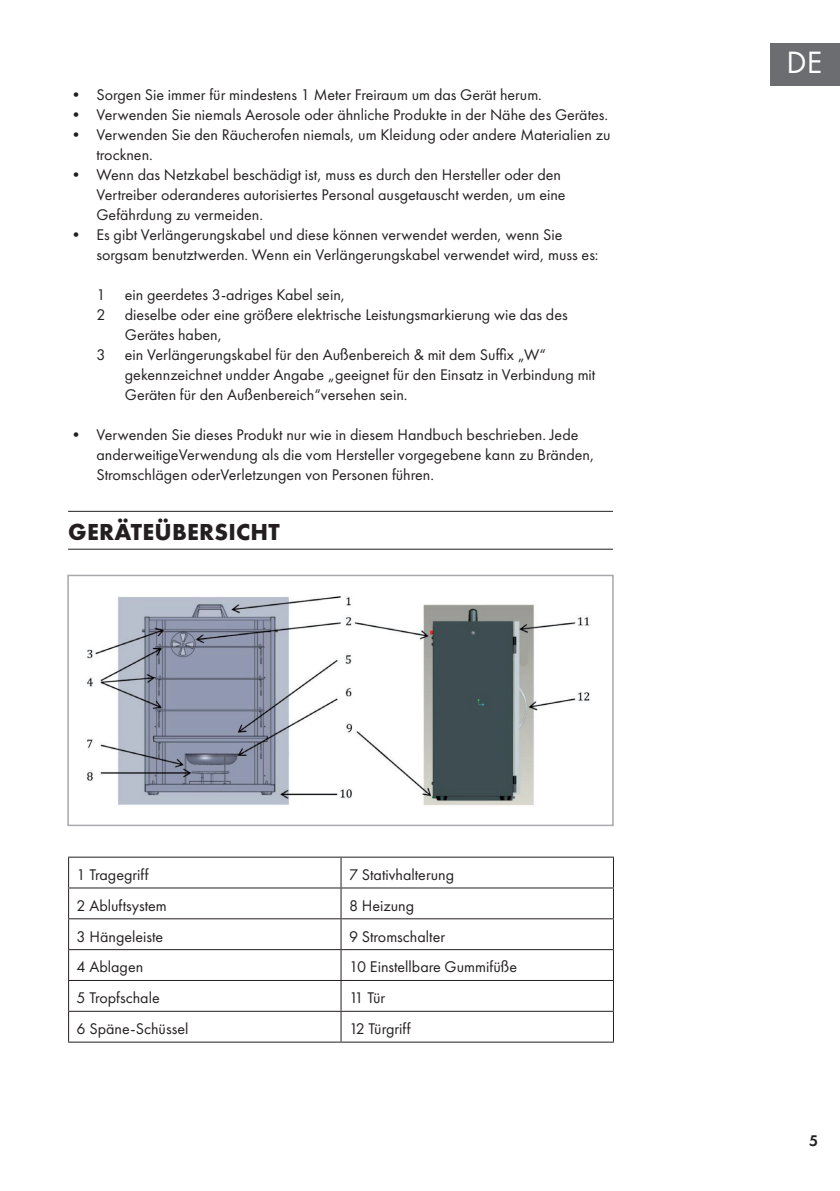
<style>
.page{position:relative;width:840px;height:1191px;background:#fff}
.page>*{position:absolute;margin:0;border:0;box-sizing:border-box;transform-origin:0 0}
.t1{font:32px "Futura PTW08";color:#fff}
.t2{font:700 24px "Futura PTW08";letter-spacing:.01em;color:#231f20}
.t3{font:16px/20px "Futura PTW08";color:#231f20}
.t4{font:600 16px "Futura PTW08";color:#231f20}
</style>
<div class="page">
<div style="left:770px;top:43px;width:69px;height:42px;background:#6c6d70"></div>
<hr style="left:68px;top:511px;width:544px;height:1px;background:#231f20">
<hr style="left:68px;top:548px;width:544px;height:1px;background:#231f20">
<hr style="left:68px;top:856px;width:273px;height:1px;background:#231f20">
<hr style="left:68px;top:857px;width:1px;height:30px;background:#231f20">
<hr style="left:341px;top:856px;width:272px;height:1px;background:#231f20">
<hr style="left:340px;top:857px;width:1px;height:30px;background:#231f20">
<hr style="left:612px;top:857px;width:1px;height:30px;background:#231f20">
<hr style="left:68px;top:887px;width:273px;height:1px;background:#231f20">
<hr style="left:68px;top:888px;width:1px;height:30px;background:#231f20">
<hr style="left:341px;top:887px;width:272px;height:1px;background:#231f20">
<hr style="left:340px;top:888px;width:1px;height:30px;background:#231f20">
<hr style="left:612px;top:888px;width:1px;height:30px;background:#231f20">
<hr style="left:68px;top:918px;width:273px;height:1px;background:#231f20">
<hr style="left:68px;top:919px;width:1px;height:30px;background:#231f20">
<hr style="left:341px;top:918px;width:272px;height:1px;background:#231f20">
<hr style="left:340px;top:919px;width:1px;height:30px;background:#231f20">
<hr style="left:612px;top:919px;width:1px;height:30px;background:#231f20">
<hr style="left:68px;top:949px;width:273px;height:1px;background:#231f20">
<hr style="left:68px;top:950px;width:1px;height:30px;background:#231f20">
<hr style="left:341px;top:949px;width:272px;height:1px;background:#231f20">
<hr style="left:340px;top:950px;width:1px;height:30px;background:#231f20">
<hr style="left:612px;top:950px;width:1px;height:30px;background:#231f20">
<hr style="left:68px;top:980px;width:273px;height:1px;background:#231f20">
<svg style="left:68px;top:981px;width:1px;height:29px"></svg>
<hr style="left:341px;top:980px;width:272px;height:1px;background:#231f20">
<svg style="left:340px;top:981px;width:1px;height:29px"></svg>
<hr style="left:68px;top:1010px;width:273px;height:1px;background:#231f20">
<hr style="left:68px;top:1011px;width:1px;height:30px;background:#231f20">
<hr style="left:341px;top:1010px;width:272px;height:1px;background:#231f20">
<hr style="left:340px;top:1011px;width:1px;height:30px;background:#231f20">
<hr style="left:612px;top:1011px;width:1px;height:30px;background:#231f20">
<hr style="left:68px;top:1041px;width:273px;height:1px;background:#231f20">
<hr style="left:341px;top:1041px;width:272px;height:1px;background:#231f20">
<img style="left:86px;top:596px;width:504px;height:210px">
<div style="left:67px;top:574px;width:546px;height:252px;border:2px solid #a8a9ad"></div>
<p class="t3" style="left:68px;top:84px;width:475px">• Sorgen Sie immer für mindestens 1 Meter Freiraum um das Gerät herum.</p>
<p class="t3" style="left:68px;top:104px;width:541px">• Verwenden Sie niemals Aerosole oder ähnliche Produkte in der Nähe des Gerätes.</p>
<p class="t3" style="left:96px;top:124px;width:515px;text-indent:-28px">• Verwenden Sie den Räucherofen niemals, um Kleidung oder andere Materialien zu trocknen.</p>
<p class="t3" style="left:96px;top:164px;width:470px;text-indent:-28px">• Wenn das Netzkabel beschädigt ist, muss es durch den Hersteller oder den<br>Vertreiber oderanderes autorisiertes Personal ausgetauscht werden, um eine<br>Gefährdung zu vermeiden.</p>
<p class="t3" style="left:96px;top:224px;width:503px;text-indent:-28px">• Es gibt Verlängerungskabel und diese können verwendet werden, wenn Sie sorgsam benutztwerden. Wenn ein Verlängerungskabel verwendet wird, muss es:</p>
<p class="t3" style="left:96px;top:284px;width:250px">1 ein geerdetes 3-adriges Kabel sein,</p>
<p class="t3" style="left:96px;top:304px;width:472px">2 dieselbe oder eine größere elektrische Leistungsmarkierung wie das des</p>
<p class="t3" style="left:125px;top:324px;width:99px">Gerätes haben,</p>
<p class="t3" style="left:96px;top:344px;width:450px">3 ein Verlängerungskabel für den Außenbereich &amp; mit dem Suffix „W“</p>
<p class="t3" style="left:125px;top:364px;width:472px">gekennzeichnet undder Angabe „geeignet für den Einsatz in Verbindung mit</p>
<p class="t3" style="left:125px;top:384px;width:284px">Geräten für den Außenbereich“versehen sein.</p>
<p class="t3" style="left:96px;top:424px;width:499px;text-indent:-28px">• Verwenden Sie dieses Produkt nur wie in diesem Handbuch beschrieben. Jede anderweitigeVerwendung als die vom Hersteller vorgegebene kann zu Bränden,<br>Stromschlägen oderVerletzungen von Personen führen.</p>
<h2 class="t2" style="left:68px;top:516px;width:213px">GERÄTEÜBERSICHT</h2>
<p class="t3" style="left:77px;top:864px;width:73px">1 Tragegriff</p>
<p class="t3" style="left:349px;top:864px;width:106px">7 Stativhalterung</p>
<p class="t3" style="left:77px;top:895px;width:92px">2 Abluftsystem</p>
<p class="t3" style="left:349px;top:895px;width:67px">8 Heizung</p>
<p class="t3" style="left:77px;top:926px;width:88px">3 Hängeleiste</p>
<p class="t3" style="left:349px;top:926px;width:97px">9 Stromschalter</p>
<p class="t3" style="left:77px;top:957px;width:68px">4 Ablagen</p>
<p class="t3" style="left:349px;top:957px;width:169px">10 Einstellbare Gummifüße</p>
<p class="t3" style="left:77px;top:988px;width:85px">5 Tropfschale</p>
<p class="t3" style="left:349px;top:988px;width:38px">11 Tür</p>
<p class="t3" style="left:77px;top:1018px;width:113px">6 Späne-Schüssel</p>
<p class="t3" style="left:349px;top:1018px;width:63px">12 Türgriff</p>
<h1 class="t1" style="left:786px;top:43px;width:37px">DE</h1>
<p class="t4" style="left:808px;top:1130px;width:11px">5</p>
</div>
